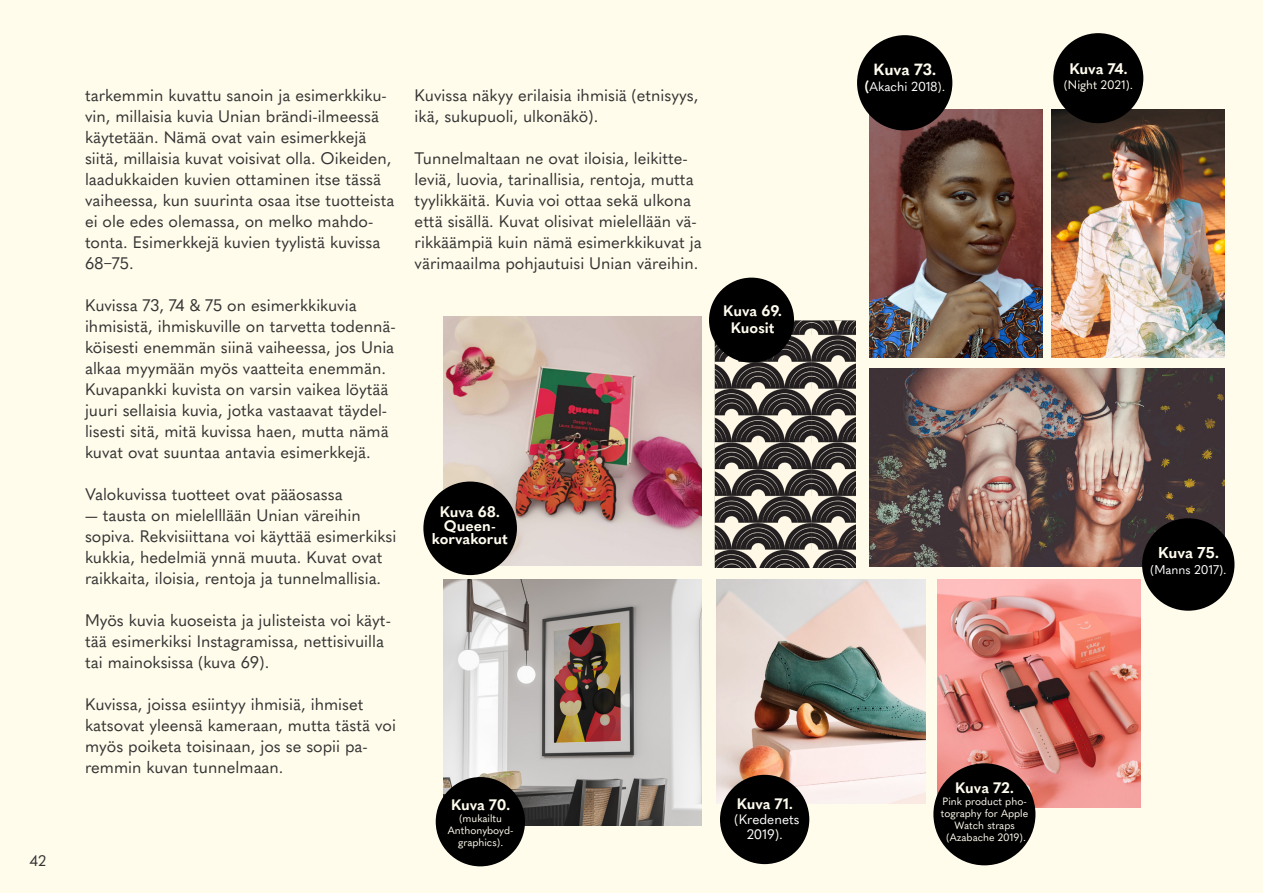
<style>
.page{position:relative;width:1263px;height:893px;background:#fffceb}
.page>*{position:absolute;margin:0;border:0;box-sizing:border-box;transform-origin:0 0}
.Leipis{font:16.5px/21px "Quasimoda";color:#333}
.Kuvatekstit{font:700 16.05px "Quasimoda";color:#fffdef}
.Kuvatekstit-2{font:700 15.45px "Quasimoda";letter-spacing:.005em;color:#fffdef}
.Kuvatekstit-3{font:700 15.15px "Quasimoda";color:#fffdef}
.Kuvatekstit-4{font:700 15px/13.5px "Quasimoda";color:#fffdef;text-align:center}
.t1{font:15px "Quasimoda";color:#333}
.Kuvatekstit-5{font:13.5px/15px "Quasimoda";color:#fff;text-align:center}
.Kuvatekstit-6{font:12.75px "Quasimoda";color:#fff}
.Kuvatekstit-7{font:12.45px "Quasimoda";color:#fff}
.Kuvatekstit-8{font:12.15px "Quasimoda";color:#fffdef}
.Kuvatekstit-9{font:10.5px/12px "Quasimoda";color:#fffdef;text-align:center}
.s1{font-family:"Myriad Pro"}
.s2{color:#fffdef}
.s3{font-weight:700;font-size:14.4px;color:#fffdef}
</style>
<div class="page">
<img style="left:869px;top:368px;width:356px;height:198px">
<img style="left:443px;top:316px;width:259px;height:250px">
<img style="left:938px;top:580px;width:203px;height:228px">
<img style="left:716px;top:580px;width:210px;height:223px">
<img style="left:443px;top:580px;width:259px;height:246px">
<div style="left:720px;top:775px;width:89px;height:89px;background:#000;border-radius:50%"></div>
<div style="left:423px;top:482px;width:94px;height:93px;background:#000;border-radius:50%"></div>
<div style="left:436px;top:777px;width:89px;height:89px;background:#000;border-radius:50%"></div>
<img style="left:869px;top:109px;width:173px;height:249px">
<div style="left:857px;top:35px;width:95px;height:95px;background:#000;border-radius:50%"></div>
<img style="left:1052px;top:109px;width:173px;height:249px">
<div style="left:1053px;top:33px;width:90px;height:90px;background:#000;border-radius:50%"></div>
<div style="left:1142px;top:518px;width:92px;height:93px;background:#000;border-radius:50%"></div>
<div style="left:933px;top:763px;width:102px;height:102px;background:#000;border-radius:50%"></div>
<img style="left:714px;top:320px;width:142px;height:247px">
<div style="left:709px;top:278px;width:85px;height:85px;background:#000;border-radius:50%"></div>
<p class="t1" style="left:29px;top:849px;width:18px">42</p>
<p class="Leipis" style="left:85px;top:83px;width:311px">tarkemmin kuvattu sanoin ja esimerkkiku&shy;vin, millaisia kuvia Unian brändi-ilmeessä käytetään. Nämä ovat vain esimerkkejä siitä, millaisia kuvat voisivat olla. Oikeiden, laadukkaiden kuvien ottaminen itse tässä vaiheessa, kun suurinta osaa itse tuotteista ei ole edes olemassa, on melko mahdo&shy;tonta. Esimerkkejä kuvien tyylistä kuvissa 68<span class="s1">–</span>75.</p>
<p class="Leipis" style="left:85px;top:293px;width:312px">Kuvissa 73, 74 &amp; 75 on esimerkkikuvia ihmisistä, ihmiskuville on tarvetta todennä&shy;köisesti enemmän siinä vaiheessa, jos Unia alkaa myymään myös vaatteita enemmän.<br>Kuvapankki kuvista on varsin vaikea löytää juuri sellaisia kuvia, jotka vastaavat täydel&shy;lisesti sitä, mitä kuvissa haen, mutta nämä kuvat ovat suuntaa antavia esimerkkejä.</p>
<p class="Leipis" style="left:85px;top:482px;width:259px">Valokuvissa tuotteet ovat pääosassa</p>
<p class="Leipis" style="left:85px;top:503px;width:313px">— tausta on mielelllään Unian väreihin sopiva. Rekvisiittana voi käyttää esimerkiksi kukkia, hedelmiä ynnä muuta. Kuvat ovat raikkaita, iloisia, rentoja ja tunnelmallisia.</p>
<p class="Leipis" style="left:85px;top:608px;width:307px">Myös kuvia kuoseista ja julisteista voi käyt&shy;tää esimerkiksi Instagramissa, nettisivuilla tai mainoksissa (kuva 69).</p>
<p class="Leipis" style="left:85px;top:692px;width:312px">Kuvissa, joissa esiintyy ihmisiä, ihmiset katsovat yleensä kameraan, mutta tästä voi myös poiketa toisinaan, jos se sopii pa&shy;remmin kuvan tunnelmaan.</p>
<p class="Leipis" style="left:415px;top:84px;width:285px">Kuvissa näkyy erilaisia ihmisiä (etnisyys, ikä, sukupuoli, ulkonäkö).</p>
<p class="Leipis" style="left:415px;top:147px;width:289px">Tunnelmaltaan ne ovat iloisia, leikitte&shy;leviä, luovia, tarinallisia, rentoja, mutta tyylikkäitä. Kuvia voi ottaa sekä ulkona että sisällä. Kuvat olisivat mielellään vä&shy;rikkäämpiä kuin nämä esimerkkikuvat ja värimaailma pohjautuisi Unian väreihin.</p>
<p class="Kuvatekstit-4" style="left:432px;top:504px;width:77px">Kuva 68.<br>Queen&shy;korvakorut</p>
<p class="Kuvatekstit-4" style="left:451px;top:797px;width:61px">Kuva 70.</p>
<p class="Kuvatekstit-9" style="left:448px;top:811px;width:67px">(mukailtu<br>Anthonyboyd&shy;graphics).</p>
<p class="Kuvatekstit-4" style="left:723px;top:302px;width:60px;line-height:16.5px">Kuva 69.<br>Kuosit</p>
<p class="Kuvatekstit-4" style="left:737px;top:796px;width:58px">Kuva 71.</p>
<p class="Kuvatekstit-5" style="left:734px;top:811px;width:66px"><span class="s2">(</span>Kredenets<br>2019<span class="s2">).</span></p>
<p class="Kuvatekstit" style="left:874px;top:57px;width:64px">Kuva 73.</p>
<p class="Kuvatekstit-6" style="left:865px;top:77px;width:82px"><span class="s3">(</span>Akachi 2018<span class="s2">).</span></p>
<p class="Kuvatekstit-3" style="left:1069px;top:57px;width:60px">Kuva 74.</p>
<p class="Kuvatekstit-8" style="left:1064px;top:75px;width:70px">(Night 2021).</p>
<p class="Kuvatekstit-4" style="left:955px;top:780px;width:60px">Kuva 72.</p>
<p class="Kuvatekstit-9" style="left:941px;top:795px;width:89px">Pink product pho&shy;tography for Apple<br>Watch straps</p>
<p class="Kuvatekstit-9" style="left:946px;top:831px;width:81px">(Azabache 2019).</p>
<p class="Kuvatekstit-2" style="left:1158px;top:541px;width:63px">Kuva 75.</p>
<p class="Kuvatekstit-7" style="left:1151px;top:560px;width:78px">(Manns 2017<span class="s2">).</span></p>
</div>
